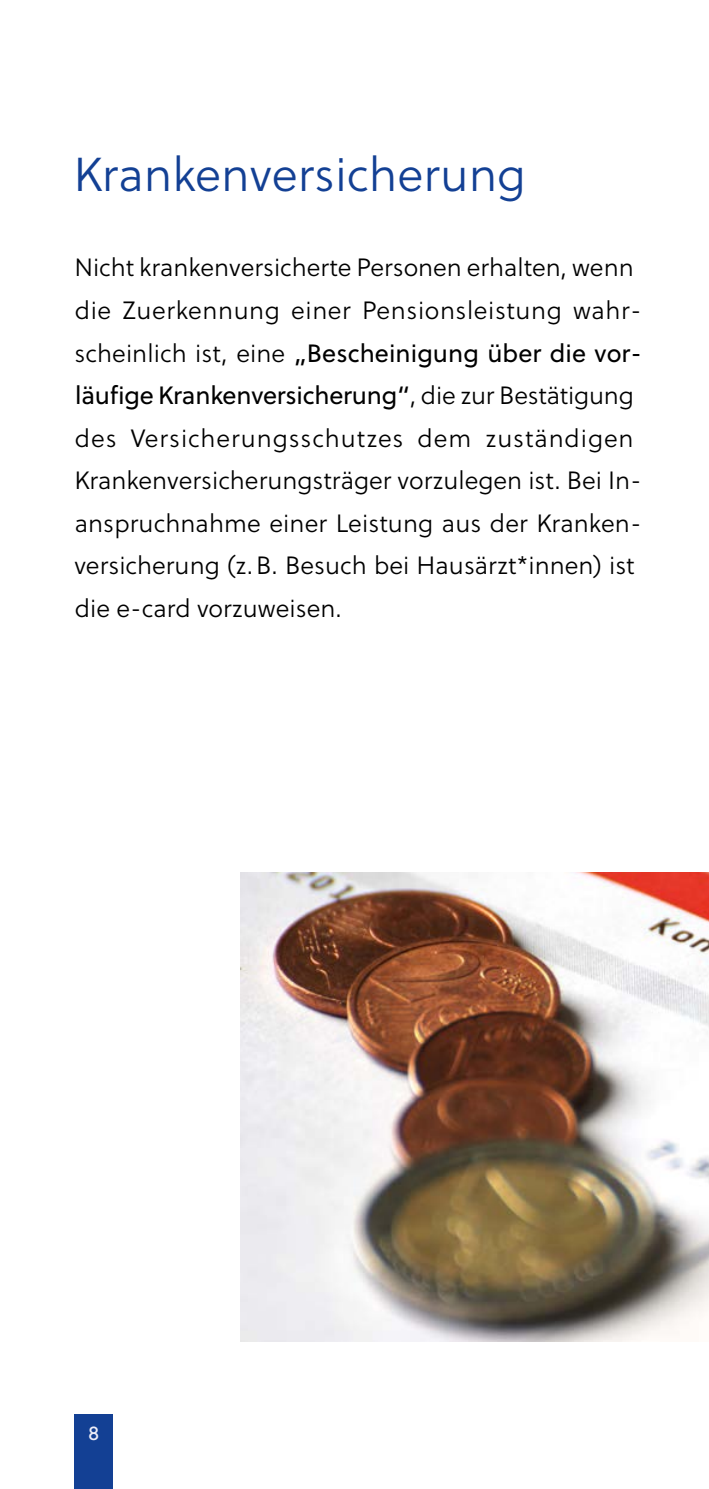
<style>
.page{position:relative;width:709px;height:1489px;background:#fff}
.page>*{position:absolute;margin:0;border:0;box-sizing:border-box;transform-origin:0 0}
.Überschriften_H1_-_Überschrift_1{font:47.5px "Soleil Lt";color:#134094}
.Texte_P_-_Fließtext{font:25px/42.5px "Soleil Lt";color:#000}
.t1{font:20px "Soleil";color:#ededf8}
.s1{font-family:"Soleil"}
</style>
<div class="page">
<div style="left:74px;top:1414px;width:39px;height:74px;background:#134094"></div>
<img style="left:240px;top:872px;width:469px;height:469px">
<h1 class="Überschriften_H1_-_Überschrift_1" style="left:73px;top:141px;width:454px">Krankenversicherung</h1>
<p class="Texte_P_-_Fließtext" style="left:74px;top:246px;width:569px">Nicht krankenversicherte Personen erhalten, wenn die Zuerkennung einer Pensionsleistung wahr&shy;scheinlich ist, eine <span class="s1">„Bescheinigung über die vor&shy;läufige Krankenversicherung“</span>, die zur Bestätigung des Versicherungsschutzes dem zuständigen Krankenversicherungsträger vorzulegen ist. Bei In&shy;anspruchnahme einer Leistung aus der Kranken&shy;versicherung (z. B. Besuch bei Hausärzt*innen) ist die e-card vorzuweisen.</p>
<p class="t1" style="left:88px;top:1418px;width:13px">8</p>
</div>
